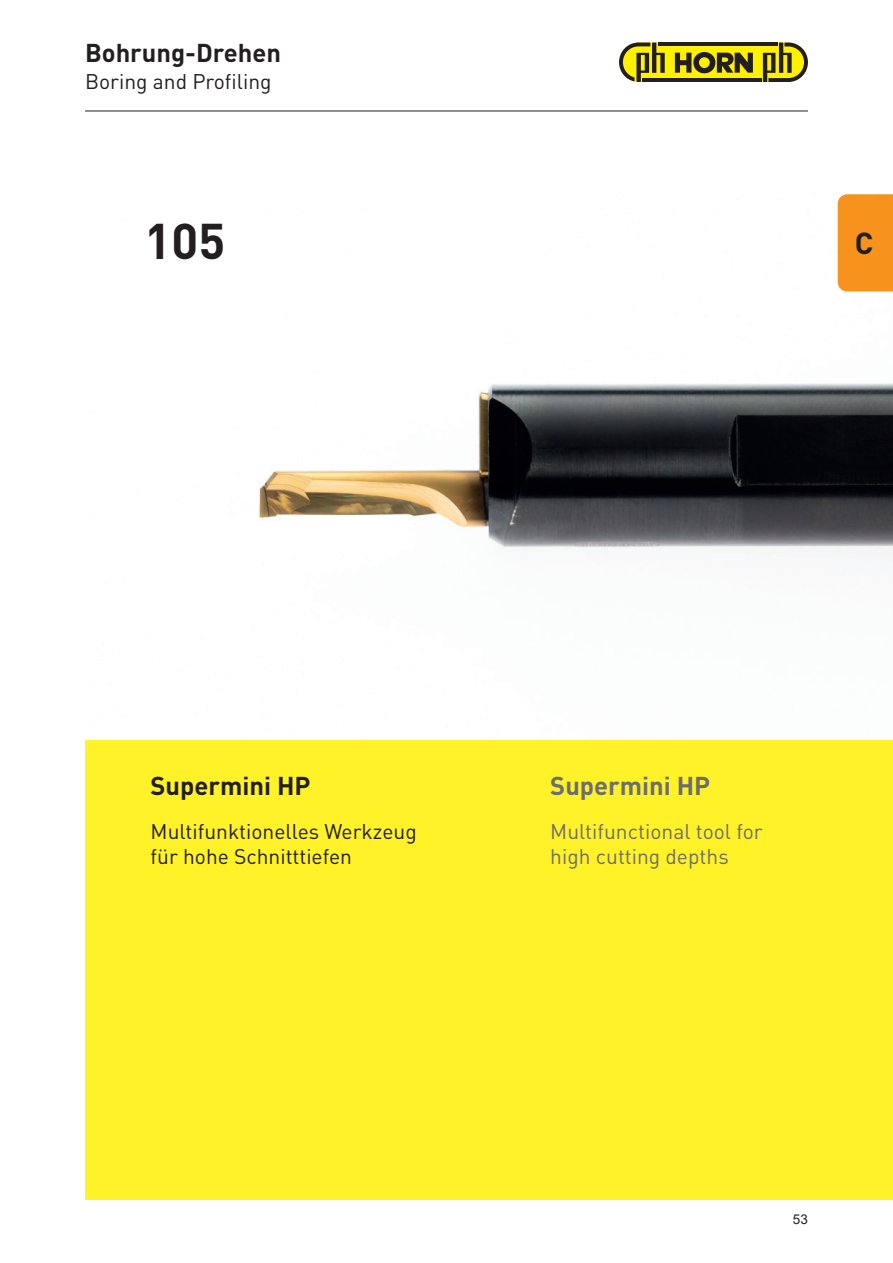
<style>
.page{position:relative;width:893px;height:1263px;background:#fff}
.page>*{position:absolute;margin:0;border:0;box-sizing:border-box;transform-origin:0 0}
.t1{font:700 49.5px "DIN Pro";color:#231f20}
.t2{font:700 30px "DIN Pro";color:#231f20}
.t3{font:700 25.5px "DIN Pro";color:#231f20}
.t4{font:700 25.5px "DIN Pro";color:#6c6d70}
.t5{font:21px/25.2px "DIN Pro";color:#231f20}
.t6{font:21px/25.2px "DIN Pro";color:#6c6d70}
.t7{font:13.5px "Arial";color:#231f20}
</style>
<div class="page">
<hr style="left:85px;top:111px;width:723px;height:1px;background:#231f20">
<div style="left:620px;top:43px;width:188px;height:39px;background:#fff101;border-radius:20px"></div>
<svg style="left:675px;top:52px;width:78px;height:21px"></svg>
<hr style="left:658px;top:43px;width:120px;height:3px;background:#231f20">
<hr style="left:642px;top:78px;width:120px;height:4px;background:#231f20">
<svg style="left:619px;top:43px;width:46px;height:39px"></svg>
<svg style="left:763px;top:43px;width:45px;height:39px"></svg>
<img style="left:259px;top:201px;width:634px;height:351px">
<div style="left:85px;top:740px;width:808px;height:459px;background:#fff229"></div>
<div style="left:838px;top:194px;width:55px;height:97px;background:#f7931d"></div>
<p class="t3" style="left:85px;top:33px;width:197px">Bohrung-Drehen</p>
<p class="t5" style="left:85px;top:67px;width:188px">Boring and Profiling</p>
<h1 class="t1" style="left:145px;top:202px;width:82px">105</h1>
<h2 class="t2" style="left:855px;top:220px;width:20px">C</h2>
<p class="t3" style="left:151px;top:766px;width:161px">Supermini HP</p>
<p class="t4" style="left:550px;top:766px;width:161px">Supermini HP</p>
<p class="t5" style="left:151px;top:817px;width:268px">Multifunktionelles Werkzeug für hohe Schnitttiefen</p>
<p class="t6" style="left:550px;top:817px;width:214px">Multifunctional tool for high cutting depths</p>
<p class="t7" style="left:793px;top:1210px;width:17px">53</p>
</div>
